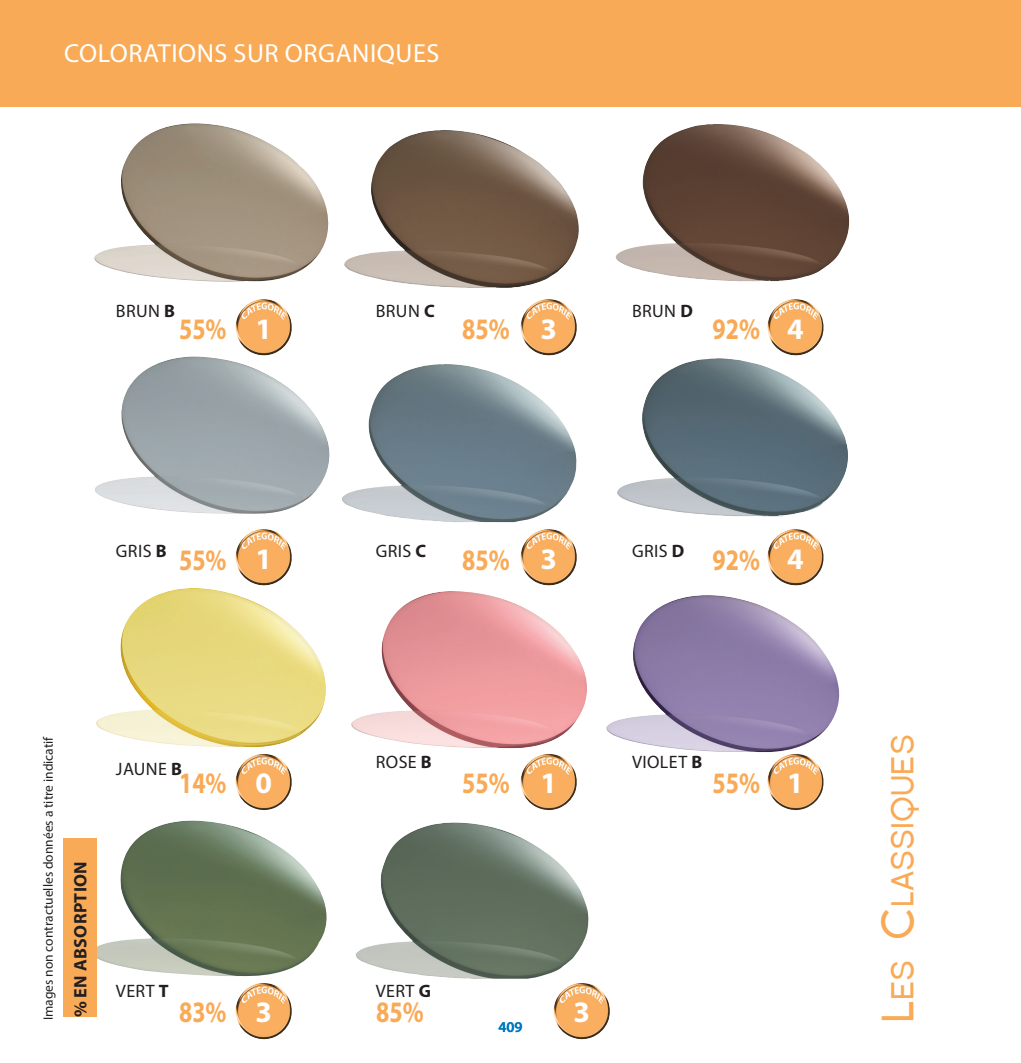
<style>
.page{position:relative;width:1021px;height:1063px;background:#fff}
.page>*{position:absolute;margin:0;border:0;box-sizing:border-box;transform-origin:0 0}
.t1{font:31.5px "Florencesans";color:#f9aa57}
.t2{font:700 29.85px "Myriad Pro";color:#f9aa57;scale:.8 1}
.t3{font:700 29.85px "Myriad Pro";color:#fff}
.t4{font:26.25px "Myriad Pro";letter-spacing:.02em;color:#fff}
.t5{font:18px "Myriad Pro";letter-spacing:.02em;color:#231f20}
.t6{font:700 18px "Myriad Pro";letter-spacing:.02em;color:#231f20}
.t7{font:600 15px "Myriad Pro";color:#0079c2}
.t8{font:13.5px "Myriad Pro";color:#231f20}
.s1{font-weight:700}
.s2{font-size:45px}
</style>
<div class="page">
<div style="left:0;top:0;width:1020px;height:106px;background:#f9aa57"></div>
<img style="left:94px;top:123px;width:235px;height:159px">
<img style="left:95px;top:357px;width:235px;height:157px">
<img style="left:96px;top:588px;width:230px;height:160px">
<img style="left:96px;top:820px;width:231px;height:159px">
<img style="left:344px;top:130px;width:235px;height:158px">
<img style="left:342px;top:364px;width:235px;height:158px">
<img style="left:351px;top:591px;width:236px;height:158px">
<img style="left:355px;top:822px;width:234px;height:157px">
<img style="left:615px;top:124px;width:235px;height:158px">
<img style="left:617px;top:358px;width:231px;height:159px">
<img style="left:606px;top:595px;width:234px;height:158px">
<div style="left:63px;top:838px;width:33px;height:179px;background:#f9aa57"></div>
<img style="left:235px;top:299px;width:57px;height:57px">
<img style="left:235px;top:529px;width:57px;height:57px">
<img style="left:235px;top:754px;width:57px;height:56px">
<img style="left:235px;top:983px;width:57px;height:56px">
<img style="left:520px;top:299px;width:57px;height:57px">
<img style="left:520px;top:529px;width:57px;height:57px">
<img style="left:520px;top:754px;width:57px;height:56px">
<img style="left:553px;top:983px;width:57px;height:56px">
<img style="left:767px;top:299px;width:57px;height:57px">
<img style="left:767px;top:529px;width:57px;height:57px">
<img style="left:767px;top:754px;width:57px;height:56px">
<h3 class="t4" style="left:64px;top:37px;width:377px">COLORATIONS SUR ORGANIQUES</h3>
<p class="t5" style="left:116px;top:300px;width:61px">BRUN <span class="s1">B</span></p>
<h2 class="t2" style="left:179px;top:309px;width:61px">55%</h2>
<h2 class="t3" style="left:255px;top:309px;width:18px">1</h2>
<p class="t5" style="left:116px;top:540px;width:52px">GRIS <span class="s1">B</span></p>
<h2 class="t2" style="left:179px;top:540px;width:61px">55%</h2>
<h2 class="t3" style="left:255px;top:539px;width:18px">1</h2>
<p class="t8" style="left:40px;top:1020px;width:286px;rotate:-90deg">Images non contractuelles données a titre indicatif</p>
<p class="t6" style="left:69px;top:1017px;width:158px;rotate:-90deg">% EN ABSORPTION</p>
<p class="t5" style="left:116px;top:757px;width:68px">JAUNE <span class="s1">B</span></p>
<h2 class="t2" style="left:179px;top:764px;width:61px">14%</h2>
<p class="t5" style="left:116px;top:980px;width:54px">VERT <span class="s1">T</span></p>
<h2 class="t2" style="left:179px;top:993px;width:61px">83%</h2>
<h2 class="t3" style="left:255px;top:764px;width:18px">0</h2>
<h2 class="t3" style="left:255px;top:993px;width:18px">3</h2>
<p class="t5" style="left:376px;top:300px;width:60px">BRUN <span class="s1">C</span></p>
<h2 class="t2" style="left:462px;top:309px;width:61px">85%</h2>
<h2 class="t3" style="left:540px;top:309px;width:18px">3</h2>
<p class="t5" style="left:632px;top:300px;width:62px">BRUN <span class="s1">D</span></p>
<h2 class="t2" style="left:712px;top:309px;width:61px">92%</h2>
<h2 class="t3" style="left:787px;top:309px;width:18px">4</h2>
<p class="t5" style="left:376px;top:540px;width:52px">GRIS <span class="s1">C</span></p>
<h2 class="t2" style="left:462px;top:540px;width:61px">85%</h2>
<h2 class="t3" style="left:540px;top:539px;width:18px">3</h2>
<p class="t5" style="left:632px;top:540px;width:54px">GRIS <span class="s1">D</span></p>
<h2 class="t2" style="left:712px;top:540px;width:61px">92%</h2>
<h2 class="t3" style="left:787px;top:539px;width:18px">4</h2>
<p class="t5" style="left:376px;top:751px;width:57px">ROSE <span class="s1">B</span></p>
<h2 class="t2" style="left:462px;top:764px;width:61px">55%</h2>
<h2 class="t3" style="left:540px;top:764px;width:18px">1</h2>
<p class="t5" style="left:632px;top:751px;width:72px">VIOLET <span class="s1">B</span></p>
<h2 class="t2" style="left:712px;top:764px;width:61px">55%</h2>
<h2 class="t3" style="left:787px;top:764px;width:18px">1</h2>
<p class="t5" style="left:376px;top:980px;width:57px">VERT <span class="s1">G</span></p>
<h2 class="t2" style="left:376px;top:993px;width:61px">85%</h2>
<p class="t7" style="left:498px;top:1017px;width:26px">409</p>
<h2 class="t3" style="left:573px;top:993px;width:18px">3</h2>
<h1 class="t1" style="left:885px;top:1023px;width:290px;rotate:-90deg"><span class="s2">L</span>es <span class="s2">C</span>lassiques</h1>
</div>
